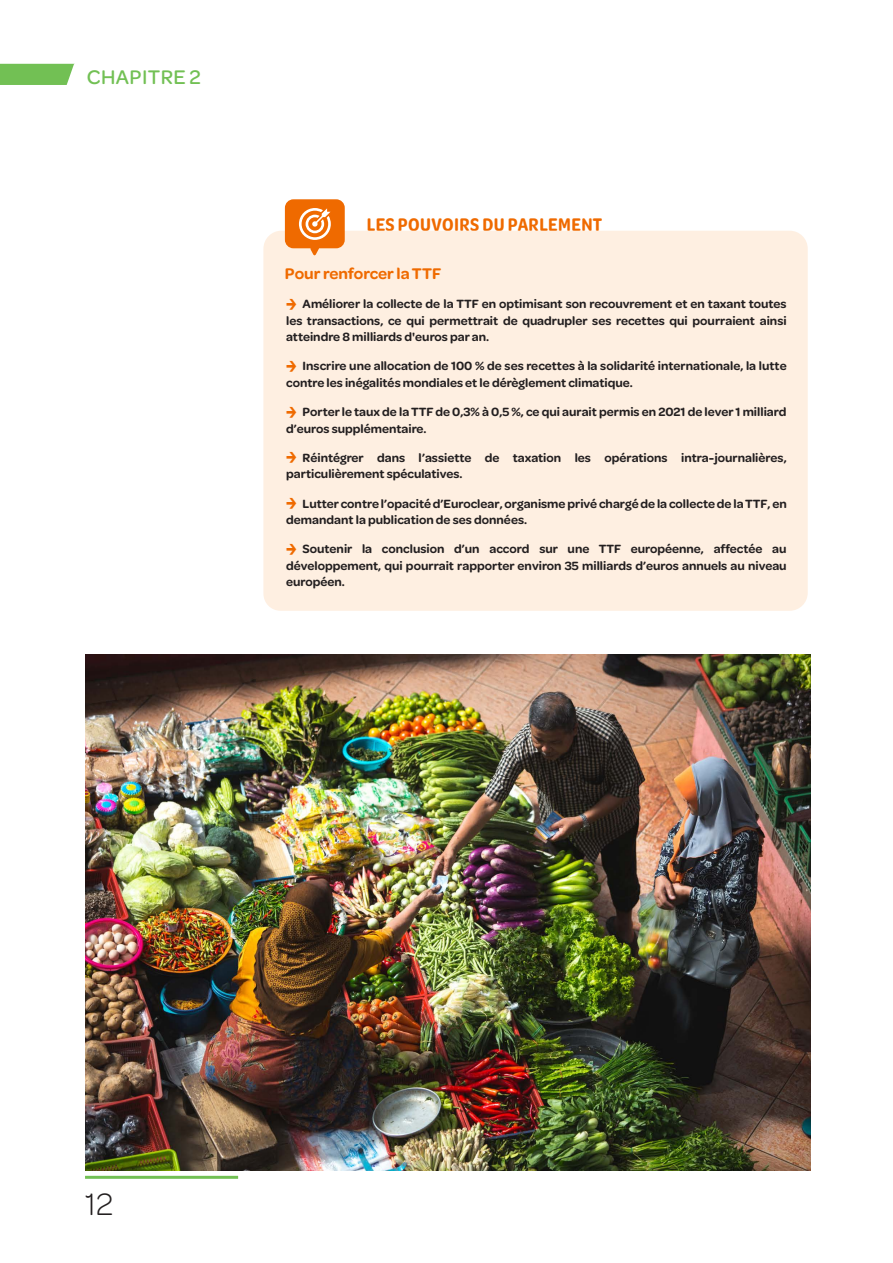
<style>
.page{position:relative;width:893px;height:1263px;background:#fff}
.page>*{position:absolute;margin:0;border:0;box-sizing:border-box;transform-origin:0 0}
.t1{font:300 33px "Omnes";color:#231f20}
.t2{font:500 21px "Omnes";letter-spacing:.02em;color:#72c054}
.Titre_encadré{font:600 19.5px "Omnes Cond";letter-spacing:.02em;color:#ef6a00}
.Titre_encadré_2{font:600 16.5px "Omnes";color:#ef6a00}
.t3{font:600 12.75px/16.5px "Omnes";color:#231f20}
</style>
<div class="page">
<hr style="left:85px;top:1176px;width:153px;height:3px;background:#72c054">
<div style="left:0;top:64px;width:74px;height:21px;background:#72c054"></div>
<img style="left:85px;top:654px;width:725px;height:516px">
<div style="left:263px;top:231px;width:545px;height:380px;background:#feefe1;border-radius:18px"></div>
<svg style="left:285px;top:199px;width:60px;height:57px"></svg>
<h2 class="t2" style="left:87px;top:62px;width:115px">CHAPITRE 2</h2>
<p class="Titre_encadré" style="left:367px;top:211px;width:237px">LES POUVOIRS DU PARLEMENT</p>
<p class="Titre_encadré_2" style="left:285px;top:262px;width:158px">Pour renforcer la TTF</p>
<p class="t3" style="left:286px;top:295px;width:502px;text-align:justify;text-indent:16px">Améliorer la collecte de la TTF en optimisant son recouvrement et en taxant toutes les transactions, ce qui permettrait de quadrupler ses recettes qui pourraient ainsi atteindre 8 milliards d'euros par an.</p>
<p class="t3" style="left:286px;top:357px;width:502px;text-indent:16px">Inscrire une allocation de 100 % de ses recettes à la solidarité internationale, la lutte contre les inégalités mondiales et le dérèglement climatique.</p>
<p class="t3" style="left:286px;top:403px;width:502px;text-indent:16px">Porter le taux de la TTF de 0,3% à 0,5 %, ce qui aurait permis en 2021 de lever 1 milliard d’euros supplémentaire.</p>
<p class="t3" style="left:286px;top:449px;width:502px;text-indent:16px">Réintégrer dans l’assiette de taxation les opérations intra-journalières, particulièrement spéculatives.</p>
<p class="t3" style="left:286px;top:494px;width:502px;text-indent:16px">Lutter contre l’opacité d’Euroclear, organisme privé chargé de la collecte de la TTF, en demandant la publication de ses données.</p>
<p class="t3" style="left:286px;top:540px;width:502px;text-align:justify;text-indent:16px">Soutenir la conclusion d’un accord sur une TTF européenne, affectée au développement, qui pourrait rapporter environ 35 milliards d’euros annuels au niveau européen.</p>
<h1 class="t1" style="left:85px;top:1182px;width:30px">12</h1>
</div>
